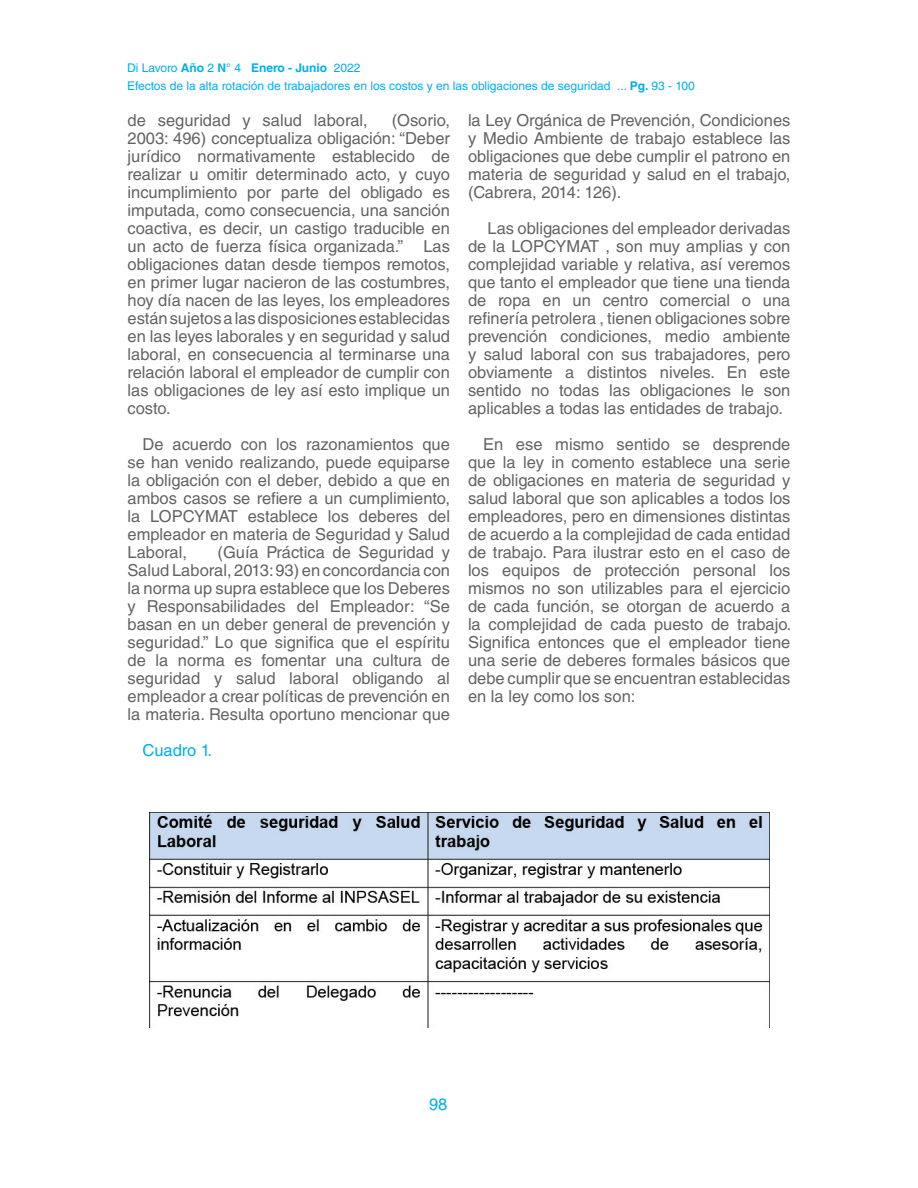
<style>
.page{position:relative;width:918px;height:1188px;background:#fff}
.page>*{position:absolute;margin:0;border:0;box-sizing:border-box;transform-origin:0 0}
.txt{font:16.5px/18px "Helvetica LT Std";color:#636366;text-align:justify}
.txt-2{font:16.5px "Helvetica LT Std";color:#00aeef}
.t1{font:12px/18px "Helvetica LT Std";color:#00aeef}
.s1{font-weight:700}
</style>
<div class="page">
<img style="left:150px;top:813px;width:620px;height:215px">
<p class="t1" style="left:127px;top:59px;width:569px">Di Lavoro <span class="s1">Año</span> 2 <span class="s1">N°</span> 4 <span class="s1">Enero - Junio</span> 2022<br>Efectos de la alta rotación de trabajadores en los costos y en las obligaciones de seguridad ... <span class="s1">Pg.</span> 93 - 100</p>
<p class="txt" style="left:128px;top:111px;width:324px;text-indent:264px">(Osorio, 2003: 496) conceptualiza obligación: “Deber jurídico normativamente establecido de realizar u omitir determinado acto, y cuyo incumplimiento por parte del obligado es imputada, como consecuencia, una sanción coactiva, es decir, un castigo traducible en un acto de fuerza física organizada.” Las obligaciones datan desde tiempos remotos, en primer lugar nacieron de las costumbres, hoy día nacen de las leyes, los empleadores están sujetos a las disposiciones establecidas en las leyes laborales y en seguridad y salud laboral, en consecuencia al terminarse una relación laboral el empleador de cumplir con las obligaciones de ley así esto implique un costo.</p>
<p class="txt" style="left:128px;top:435px;width:324px;text-indent:15px">De acuerdo con los razonamientos que se han venido realizando, puede equiparse la obligación con el deber, debido a que en ambos casos se refiere a un cumplimiento, la LOPCYMAT establece los deberes del empleador en materia de Seguridad y Salud Laboral,</p>
<p class="txt" style="left:128px;top:111px;width:242px">de seguridad y salud laboral,</p>
<p class="txt" style="left:128px;top:543px;width:324px;text-indent:90px">(Guía Práctica de Seguridad y Salud Laboral, 2013: 93) en concordancia con la norma up supra establece que los Deberes y Responsabilidades del Empleador: “Se basan en un deber general de prevención y seguridad.” Lo que significa que el espíritu de la norma es fomentar una cultura de seguridad y salud laboral obligando al empleador a crear políticas de prevención en la materia. Resulta oportuno mencionar que</p>
<p class="txt-2" style="left:143px;top:741px;width:71px">Cuadro 1.</p>
<p class="txt" style="left:468px;top:111px;width:324px">la Ley Orgánica de Prevención, Condiciones y Medio Ambiente de trabajo establece las obligaciones que debe cumplir el patrono en materia de seguridad y salud en el trabajo, (Cabrera, 2014: 126).</p>
<p class="txt" style="left:468px;top:219px;width:324px;text-indent:20px">Las obligaciones del empleador derivadas de la LOPCYMAT , son muy amplias y con complejidad variable y relativa, así veremos que tanto el empleador que tiene una tienda de ropa en un centro comercial o una refinería petrolera , tienen obligaciones sobre prevención condiciones, medio ambiente y salud laboral con sus trabajadores, pero obviamente a distintos niveles. En este sentido no todas las obligaciones le son aplicables a todas las entidades de trabajo.</p>
<p class="txt" style="left:468px;top:435px;width:325px;text-indent:15px">En ese mismo sentido se desprende que la ley in comento establece una serie de obligaciones en materia de seguridad y salud laboral que son aplicables a todos los empleadores, pero en dimensiones distintas de acuerdo a la complejidad de cada entidad de trabajo. Para ilustrar esto en el caso de los equipos de protección personal los mismos no son utilizables para el ejercicio de cada función, se otorgan de acuerdo a la complejidad de cada puesto de trabajo.<br>Significa entonces que el empleador tiene una serie de deberes formales básicos que debe cumplir que se encuentran establecidas en la ley como los son:</p>
<p class="txt-2" style="left:429px;top:1094px;width:20px">98</p>
</div>
